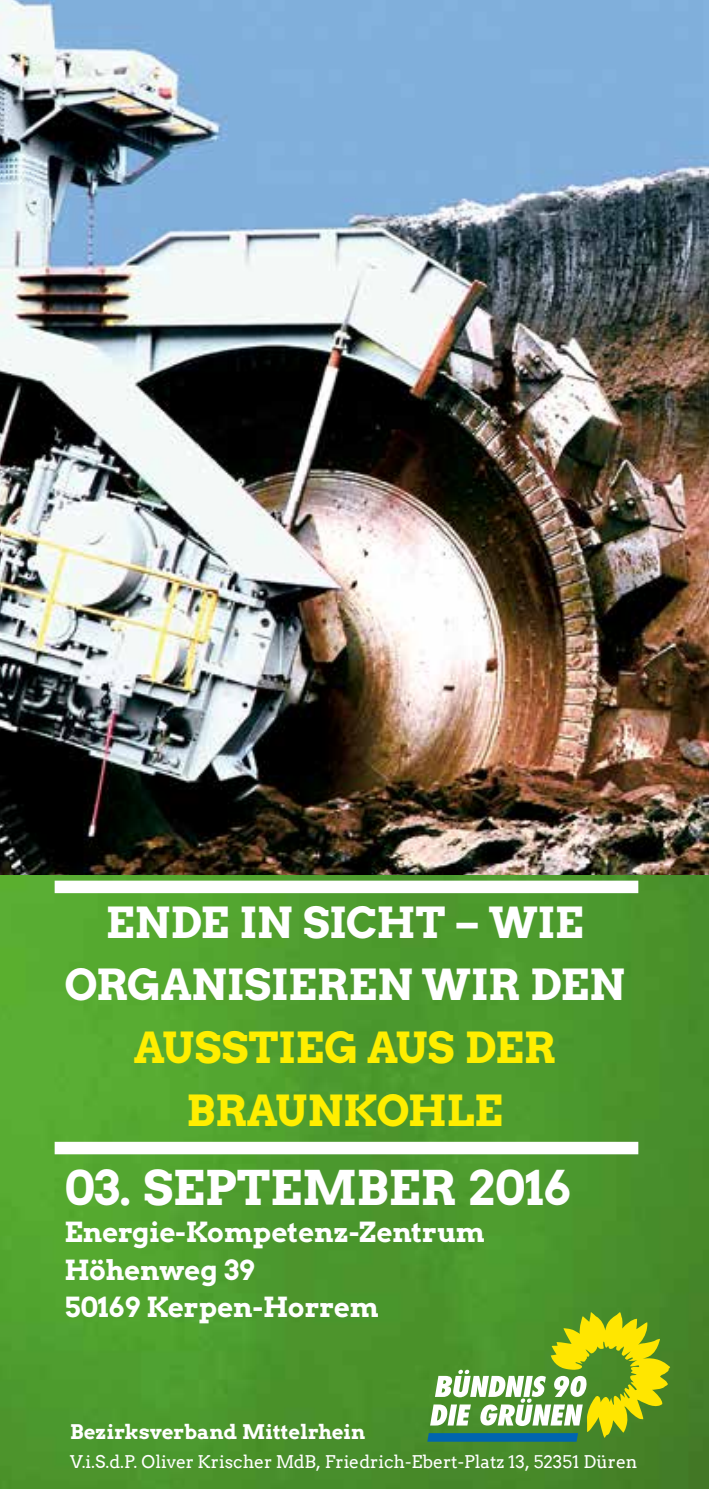
<style>
.page{position:relative;width:709px;height:1489px;background:#fff}
.page>*{position:absolute;margin:0;border:0;box-sizing:border-box;transform-origin:0 0}
.t1{font:47.5px "Arvo Gruen";color:#fff}
.t2{font:42.5px/62.5px "Arvo Gruen";letter-spacing:-.01em;color:#fff;text-align:center}
.t3{font:42.5px/62.5px "Arvo Gruen";letter-spacing:-.005em;color:#fe0;text-align:center}
.t4{font:27.5px/37.5px "Arvo Gruen";color:#fff}
.t5{font:20px "Arvo Gruen";color:#fff}
.t6{font:17.5px "Arvo";color:#fff}
</style>
<div class="page">
<img style="left:0;top:874px;width:709px;height:614px">
<img style="left:0;top:0;width:709px;height:874px">
<svg style="left:427px;top:1311px;width:243px;height:130px;background:#80ac43"></svg>
<div style="left:55px;top:880px;width:583px;height:13px;background:#fff"></div>
<div style="left:55px;top:1141px;width:583px;height:13px;background:#fff"></div>
<h2 class="t2" style="left:64px;top:889px;width:562px">ENDE IN SICHT – WIE<br>ORGANISIEREN WIR DEN</h2>
<h2 class="t3" style="left:134px;top:1014px;width:423px">AUSSTIEG AUS DER<br>BRAUNKOHLE</h2>
<h1 class="t1" style="left:64px;top:1154px;width:508px">03. SEPTEMBER 2016</h1>
<h3 class="t4" style="left:64px;top:1212px;width:422px">Energie-Kompetenz-Zentrum<br>Höhenweg 39<br>50169 Kerpen-Horrem</h3>
<p class="t5" style="left:70px;top:1417px;width:297px">Bezirksverband Mittelrhein</p>
<p class="t6" style="left:70px;top:1449px;width:569px">V.i.S.d.P. Oliver Krischer MdB, Friedrich-Ebert-Platz 13, 52351 Düren</p>
</div>
